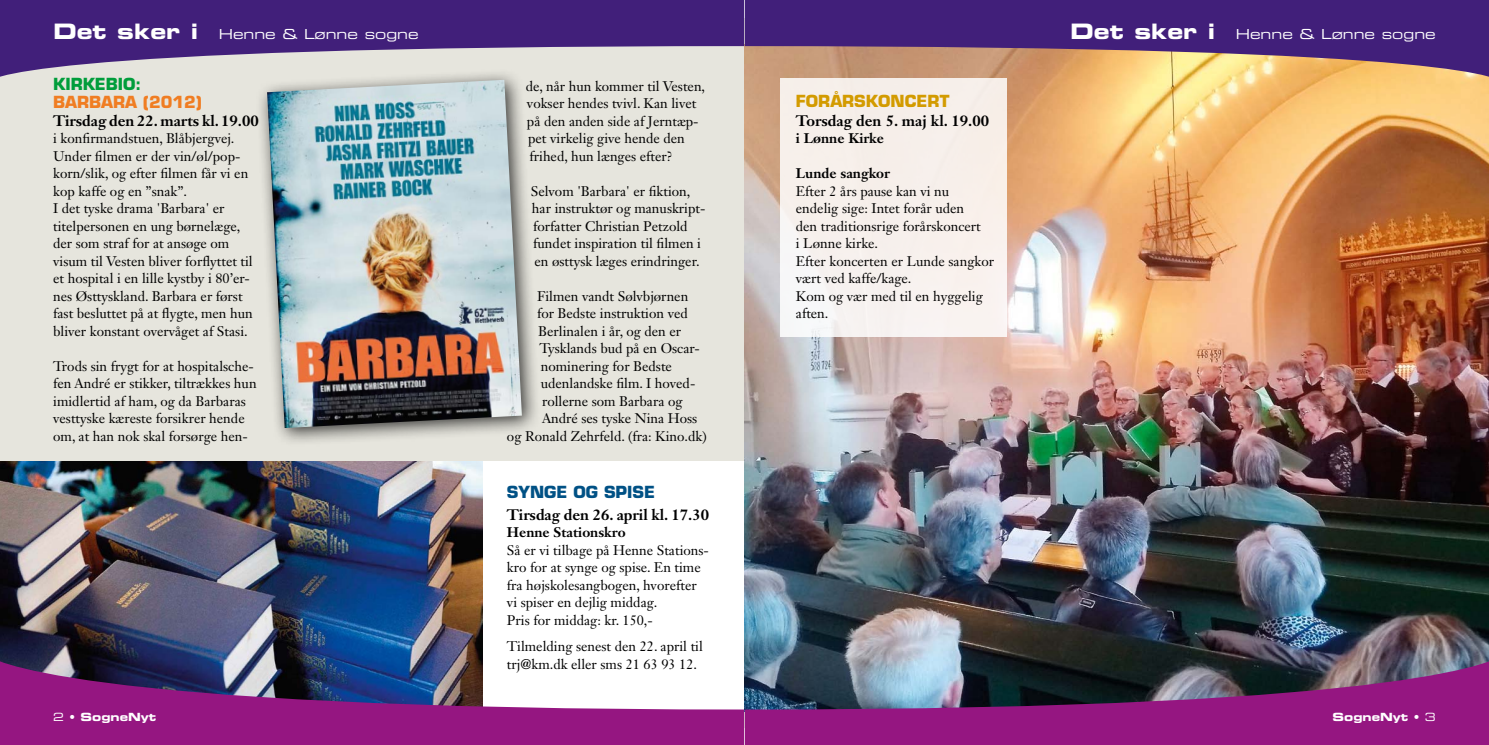
<style>
.page{position:relative;width:1489px;height:745px;background:#fff}
.page>*{position:absolute;margin:0;border:0;box-sizing:border-box;transform-origin:0 0}
.t1{font:700 16.25px "Eurostile LT Std";color:#f07d22}
.t2{font:700 16.25px "Eurostile LT Std";color:#d39b00}
.t3{font:700 16.25px "Eurostile LT Std";color:#005185}
.t4{font:700 16.25px "Eurostile LT Std";color:#009d3b}
.t5{font:700 15px "Janson Text LT Std";color:#000}
.t6{font:13.75px/17.5px "Janson Text LT Std";color:#000}
.t7{font:13.75px "Eurostile LT Std Ex 2";color:#fff}
.t8{font:700 13.75px "Janson Text LT Std";color:#000}
.t9{font:11.25px "Eurostile LT Std Bold Ex 2";color:#fff}
.s1{font-family:"Eurostile LT Std Bold Ex 2";font-size:21.25px}
.s2{font-family:"Eurostile LT Std Ex 2"}
</style>
<div class="page">
<div style="left:0;top:18px;width:744px;height:708px;background:#e6e5dd"></div>
<div style="left:482px;top:461px;width:262px;height:248px;background:#fff"></div>
<div style="left:255px;top:68px;width:285px;height:378px;background:#000;opacity:.75"></div>
<img style="left:267px;top:81px;width:255px;height:347px">
<img style="left:744px;top:81px;width:744px;height:575px">
<div style="left:780px;top:78px;width:226px;height:259px;background:#f7f0eb"></div>
<img style="left:0;top:461px;width:482px;height:195px">
<svg style="left:744px;top:0;width:744px;height:81px;background:#78527a"></svg>
<img style="left:744px;top:656px;width:744px;height:88px">
<svg style="left:0;top:0;width:744px;height:81px;fill:#411f7a"></svg>
<svg style="left:0;top:656px;width:744px;height:88px;fill:#951681"></svg>
<p class="t7" style="left:53px;top:25px;width:367px"><span class="s1">Det sker i</span> Henne &amp; Lønne sogne</p>
<p class="t7" style="left:1070px;top:25px;width:367px"><span class="s1">Det sker i</span> Henne &amp; Lønne sogne</p>
<p class="t4" style="left:53px;top:74px;width:90px">KIRKEBIO:</p>
<p class="t1" style="left:53px;top:92px;width:150px">BARBARA (2012)</p>
<p class="t5" style="left:53px;top:110px;width:207px">Tirsdag den 22. marts kl. 19.00</p>
<p class="t6" style="left:53px;top:129px;width:201px">i konfirmandstuen, Blåbjergvej.<br>Under filmen er der vin/øl/pop&shy;korn/slik, og efter filmen får vi en kop kaffe og en ”snak”.<br>I det tyske drama 'Barbara' er titelpersonen en ung børnelæge, der som straf for at ansøge om visum til Vesten bliver forflyttet til et hospital i en lille kystby i 80’er&shy;nes Østtyskland. Barbara er først fast besluttet på at flygte, men hun bliver konstant overvåget af Stasi.</p>
<p class="t6" style="left:53px;top:357px;width:205px">Trods sin frygt for at hospitalsche&shy;fen André er stikker, tiltrækkes hun imidlertid af ham, og da Barbaras vesttyske kæreste forsikrer hende om, at han nok skal forsørge hen-</p>
<p class="t6" style="left:525px;top:77px;width:181px">de, når hun kommer til Vesten, vokser hendes tvivl. Kan livet på den anden side af Jerntæp&shy;pet virkelig give hende den frihed, hun længes efter?</p>
<p class="t6" style="left:530px;top:182px;width:176px">Selvom 'Barbara' er fiktion, har instruktør og manuskript&shy;forfatter Christian Petzold fundet inspiration til filmen i en østtysk læges erindringer.</p>
<p class="t6" style="left:537px;top:287px;width:153px">Filmen vandt Sølvbjørnen</p>
<p class="t6" style="left:537px;top:304px;width:152px">for Bedste instruktion ved</p>
<p class="t6" style="left:538px;top:322px;width:144px">Berlinalen i år, og den er</p>
<p class="t6" style="left:539px;top:339px;width:162px">Tysklands bud på en Oscar-</p>
<p class="t6" style="left:540px;top:357px;width:133px">nominering for Bedste</p>
<p class="t6" style="left:540px;top:374px;width:156px">udenlandske film. I hoved-</p>
<p class="t6" style="left:542px;top:392px;width:142px">rollerne som Barbara og</p>
<p class="t6" style="left:542px;top:409px;width:157px">André ses tyske Nina Hoss</p>
<p class="t6" style="left:507px;top:427px;width:201px">og Ronald Zehrfeld. (fra: Kino.dk)</p>
<p class="t3" style="left:507px;top:482px;width:150px">SYNGE OG SPISE</p>
<p class="t5" style="left:507px;top:504px;width:203px">Tirsdag den 26. april kl. 17.30</p>
<p class="t8" style="left:507px;top:523px;width:120px">Henne Stationskro</p>
<p class="t6" style="left:507px;top:540px;width:203px">Så er vi tilbage på Henne Stations&shy;kro for at synge og spise. En time fra højskolesangbogen, hvorefter vi spiser en dejlig middag.<br>Pris for middag: kr. 150,-</p>
<p class="t6" style="left:507px;top:637px;width:197px">Tilmelding senest den 22. april til trj@km.dk eller sms 21 63 93 12.</p>
<p class="t2" style="left:795px;top:91px;width:155px">FORÅRSKONCERT</p>
<p class="t5" style="left:795px;top:110px;width:195px">Torsdag den 5. maj kl. 19.00</p>
<p class="t8" style="left:795px;top:129px;width:89px">i Lønne Kirke</p>
<p class="t8" style="left:795px;top:164px;width:96px">Lunde sangkor</p>
<p class="t6" style="left:795px;top:182px;width:200px">Efter 2 års pause kan vi nu endelig sige: Intet forår uden<br>den traditionsrige forårskoncert<br>i Lønne kirke.<br>Efter koncerten er Lunde sangkor vært ved kaffe/kage.<br>Kom og vær med til en hyggelig aften.</p>
<p class="t9" style="left:53px;top:708px;width:105px"><span class="s2">2 •</span> SogneNyt</p>
<p class="t9" style="left:1332px;top:708px;width:105px">SogneNyt <span class="s2">• 3</span></p>
</div>
